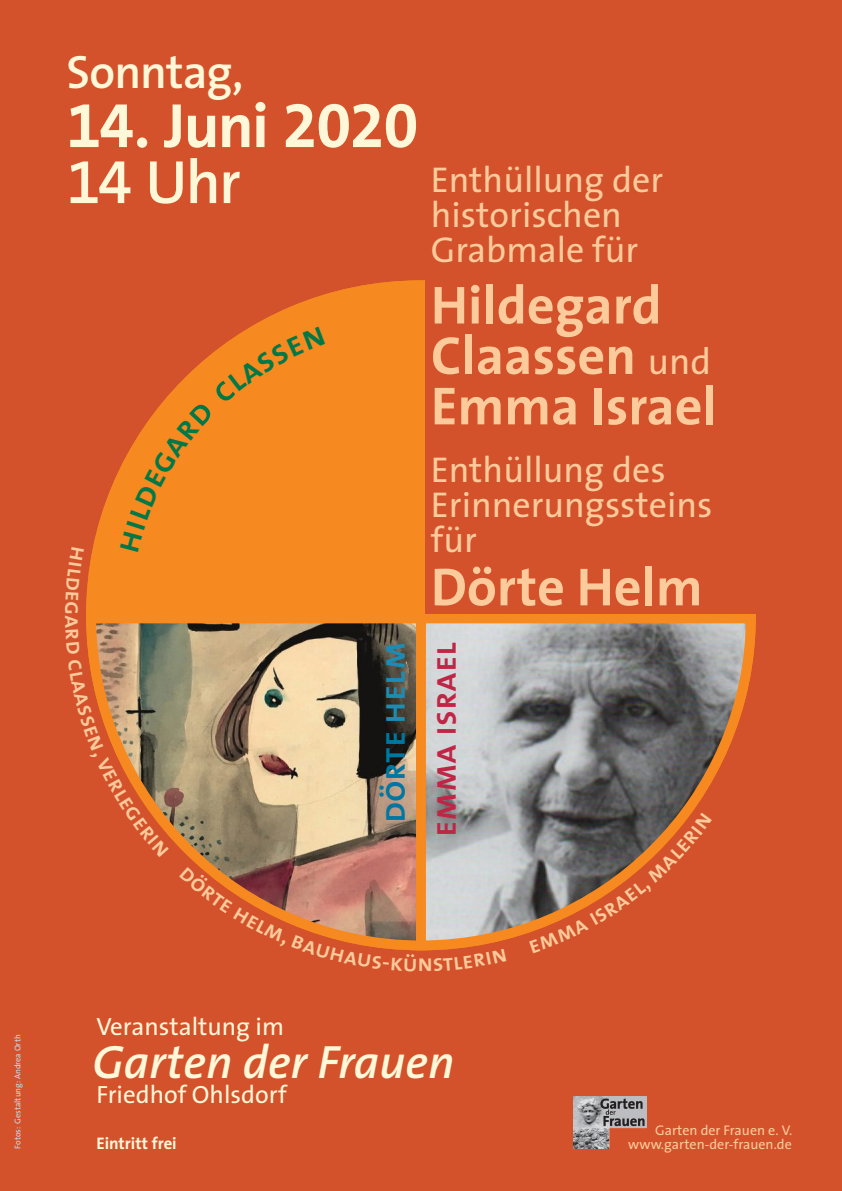
<style>
.page{position:relative;width:842px;height:1191px;background:#d4522b}
.page>*{position:absolute;margin:0;border:0;box-sizing:border-box;transform-origin:0 0}
.t1{font:63px "The Sans Bold Expert";letter-spacing:-.015em;color:#fef8d8}
.t2{font:600 61.6px "The Sans";color:#fef8d8}
.t3{font:700 54px/50.4px "The Sans";color:#fccb9c}
.t4{font:italic 600 47px "The Sans";color:#fef8d8}
.t5{font:600 47px "The Sans";letter-spacing:-.02em;color:#fef8d8}
.t6{font:36px/35px "The Sans";color:#fccb9c}
.t7{font:35.4px "The Sans Semi Bold Caps";color:#bf2645}
.t8{font:35.4px "The Sans Semi Bold Caps";color:#0077a3}
.t9{font:25px "The Sans";color:#fef8d8}
.t10{font:24px "The Sans Semi Bold Caps";color:#fccb9c}
.t11{font:700 16.8px "The Sans";color:#fef8d8}
.t12{font:14px "The Sans";color:#fccb9c}
.t13{font:8.4px "The Sans";color:#c3e1f2}
.s1{font-family:"The Sans";font-weight:700}
.s2{font-family:"The Sans Semi Bold Expert";font-weight:400}
.s3{color:#1c8cb5}
.s4{font-weight:400;font-size:37px}
</style>
<div class="page">
<svg style="left:251px;top:280px;width:174px;height:328px;background:#f3851f"></svg>
<svg style="left:188px;top:608px;width:223px;height:259px;background:#92795e"></svg>
<svg style="left:411px;top:608px;width:345px;height:343px;background:#a98f7f"></svg>
<img style="left:574px;top:1096px;width:73px;height:52px">
<div style="left:425px;top:160px;width:346px;height:453px;background:#d4522b"></div>
<svg style="left:200px;top:867px;width:216px;height:84px"></svg>
<svg style="left:434px;top:948px;width:72px;height:3px"></svg>
<svg style="left:529px;top:813px;width:183px;height:138px"></svg>
<svg style="left:86px;top:327px;width:239px;height:529px"></svg>
<p class="t5" style="left:67px;top:33px;width:178px">Sonntag,</p>
<p class="t1" style="left:67px;top:73px;width:353px">14. <span class="s1">Juni</span> 2020</p>
<p class="t2" style="left:67px;top:131px;width:176px"><span class="s2">14</span> Uhr</p>
<p class="t8" style="left:363px;top:823px;width:183px;rotate:-90deg">dörte <span class="s3">helm</span></p>
<p class="t6" style="left:431px;top:161px;width:234px">Enthüllung der historischen<br>Grabmale für</p>
<p class="t3" style="left:431px;top:279px;width:287px">Hildegard<br>Claassen <span class="s4">und<br></span>Emma Israel</p>
<p class="t6" style="left:431px;top:451px;width:283px">Enthüllung des<br>Erinnerungssteins für</p>
<p class="t3" style="left:431px;top:560px;width:273px">Dörte Helm</p>
<p class="t7" style="left:414px;top:837px;width:197px;rotate:-90deg">emma israel</p>
<p class="t13" style="left:11px;top:1148px;width:116px;rotate:-90deg">Fotos: Gestaltung: Andrea Orth</p>
<p class="t10" style="left:418px;top:943px;width:17px">n</p>
<p class="t9" style="left:96px;top:1005px;width:189px">Veranstaltung im</p>
<p class="t4" style="left:93px;top:1023px;width:363px">Garten der Frauen</p>
<p class="t9" style="left:96px;top:1073px;width:192px">Friedhof Ohlsdorf</p>
<p class="t12" style="left:655px;top:1118px;width:139px">Garten der Frauen e. V.</p>
<p class="t11" style="left:96px;top:1128px;width:82px">Eintritt frei</p>
<p class="t12" style="left:628px;top:1132px;width:165px">www.garten-der-frauen.de</p>
</div>
